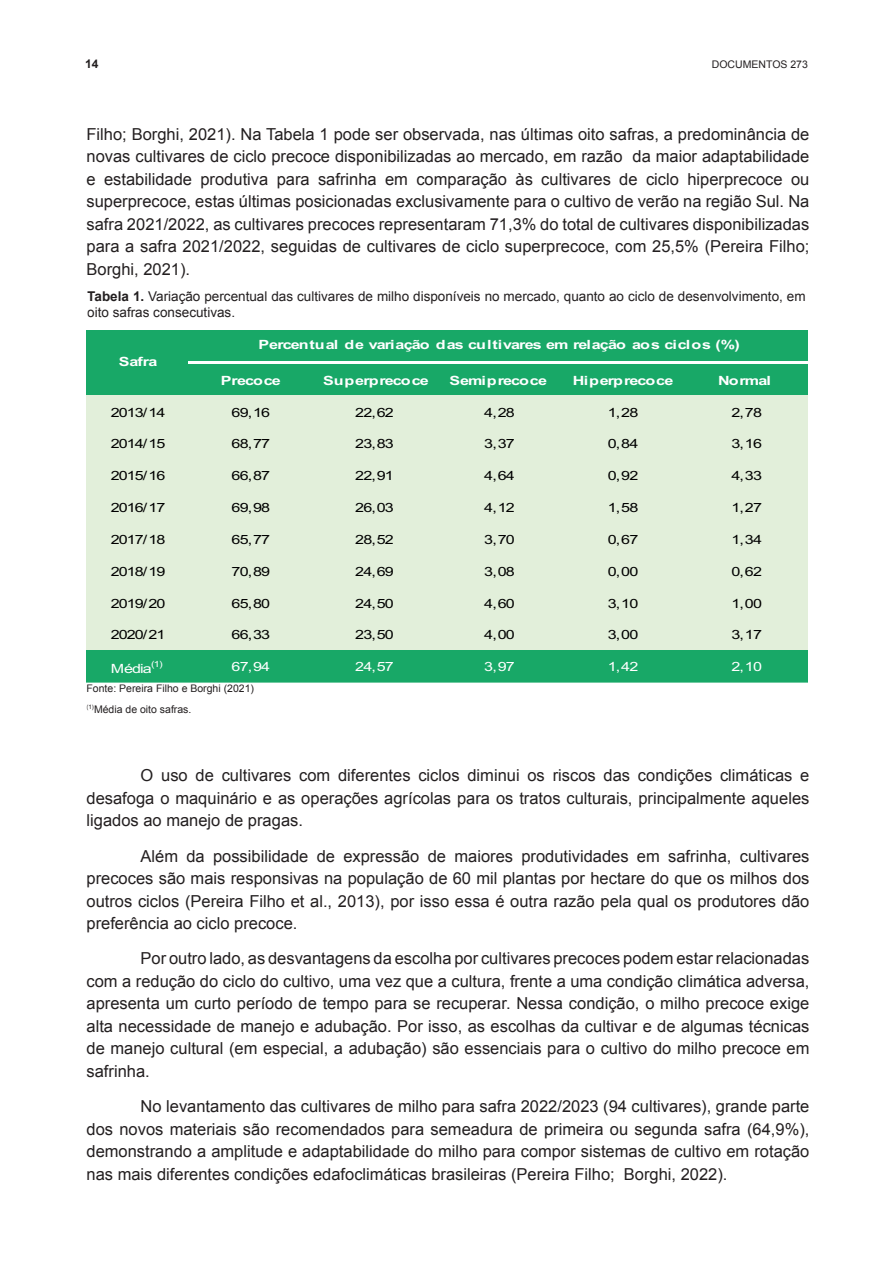
<style>
.page{position:relative;width:893px;height:1263px;background:#fff}
.page>*{position:absolute;margin:0;border:0;box-sizing:border-box;transform-origin:0 0}
.MIOLO{font:16.5px/22.5px "Arial";color:#231f20;text-align:justify}
.TABELA_TITULO{font:13.5px/16.2px "Arial";color:#231f20}
.t1{font:12.75px "Arial";letter-spacing:-.055em;color:#000;scale:1.27 1}
.t2{font:700 12.75px "Arial";letter-spacing:-.055em;color:#fff;scale:1.27 1}
.t3{font:12.75px "Arial";letter-spacing:-.055em;color:#fff;scale:1.27 1}
.t4{font:700 12px "Arial";color:#231f20}
.TABELA_FONTE{font:10.5px "Arial";color:#231f20}
.t5{font:8.55px "Arial";color:#fff;scale:1.27 1}
.s1{font-weight:700}
</style>
<div class="page">
<div style="left:87px;top:330px;width:721px;height:67px;background:#18a867"></div>
<div style="left:87px;top:395px;width:721px;height:257px;background:#e2efda"></div>
<div style="left:87px;top:650px;width:721px;height:33px;background:#18a867"></div>
<hr style="left:189px;top:361px;width:619px;height:2px;background:#fff">
<p class="t4" style="left:85px;top:56px;width:15px">14</p>
<p class="TABELA_FONTE" style="left:712px;top:58px;width:98px">DOCUMENTOS 273</p>
<p class="MIOLO" style="left:87px;top:123px;width:724px">Filho; Borghi, 2021). Na Tabela 1 pode ser observada, nas últimas oito safras, a predominância de novas cultivares de ciclo precoce disponibilizadas ao mercado, em razão da maior adaptabilidade e estabilidade produtiva para safrinha em comparação às cultivares de ciclo hiperprecoce ou superprecoce, estas últimas posicionadas exclusivamente para o cultivo de verão na região Sul. Na safra 2021/2022, as cultivares precoces representaram 71,3% do total de cultivares disponibilizadas para a safra 2021/2022, seguidas de cultivares de ciclo superprecoce, com 25,5% (Pereira Filho; Borghi, 2021).</p>
<p class="TABELA_TITULO" style="left:87px;top:288px;width:720px"><span class="s1">Tabela 1.</span> Variação percentual das cultivares de milho disponíveis no mercado, quanto ao ciclo de desenvolvimento, em oito safras consecutivas.</p>
<p class="t2" style="left:119px;top:352px;width:32px">Safra</p>
<p class="t2" style="left:259px;top:335px;width:380px">Percentual de variação das cultivares em relação aos ciclos (%)</p>
<p class="t2" style="left:221px;top:371px;width:49px">Precoce</p>
<p class="t2" style="left:323px;top:371px;width:85px">Superprecoce</p>
<p class="t2" style="left:449px;top:371px;width:78px">Semiprecoce</p>
<p class="t2" style="left:573px;top:371px;width:81px">Hiperprecoce</p>
<p class="t2" style="left:718px;top:371px;width:43px">Normal</p>
<p class="t1" style="left:111px;top:403px;width:45px">2013/14</p>
<p class="t1" style="left:232px;top:403px;width:32px">69,16</p>
<p class="t1" style="left:355px;top:403px;width:32px">22,62</p>
<p class="t1" style="left:484px;top:403px;width:25px">4,28</p>
<p class="t1" style="left:608px;top:403px;width:25px">1,28</p>
<p class="t1" style="left:731px;top:403px;width:25px">2,78</p>
<p class="t1" style="left:111px;top:435px;width:45px">2014/15</p>
<p class="t1" style="left:232px;top:435px;width:32px">68,77</p>
<p class="t1" style="left:355px;top:435px;width:32px">23,83</p>
<p class="t1" style="left:484px;top:435px;width:25px">3,37</p>
<p class="t1" style="left:608px;top:435px;width:25px">0,84</p>
<p class="t1" style="left:731px;top:435px;width:25px">3,16</p>
<p class="t1" style="left:111px;top:467px;width:45px">2015/16</p>
<p class="t1" style="left:232px;top:467px;width:32px">66,87</p>
<p class="t1" style="left:355px;top:467px;width:32px">22,91</p>
<p class="t1" style="left:484px;top:467px;width:25px">4,64</p>
<p class="t1" style="left:608px;top:467px;width:25px">0,92</p>
<p class="t1" style="left:731px;top:467px;width:25px">4,33</p>
<p class="t1" style="left:111px;top:499px;width:45px">2016/17</p>
<p class="t1" style="left:232px;top:499px;width:32px">69,98</p>
<p class="t1" style="left:355px;top:499px;width:32px">26,03</p>
<p class="t1" style="left:484px;top:499px;width:25px">4,12</p>
<p class="t1" style="left:608px;top:499px;width:25px">1,58</p>
<p class="t1" style="left:731px;top:499px;width:25px">1,27</p>
<p class="t1" style="left:111px;top:531px;width:45px">2017/18</p>
<p class="t1" style="left:232px;top:531px;width:32px">65,77</p>
<p class="t1" style="left:355px;top:531px;width:32px">28,52</p>
<p class="t1" style="left:484px;top:531px;width:25px">3,70</p>
<p class="t1" style="left:608px;top:531px;width:25px">0,67</p>
<p class="t1" style="left:731px;top:531px;width:25px">1,34</p>
<p class="t1" style="left:111px;top:562px;width:45px">2018/19</p>
<p class="t1" style="left:232px;top:562px;width:32px">70,89</p>
<p class="t1" style="left:355px;top:562px;width:32px">24,69</p>
<p class="t1" style="left:484px;top:562px;width:25px">3,08</p>
<p class="t1" style="left:608px;top:562px;width:25px">0,00</p>
<p class="t1" style="left:731px;top:562px;width:25px">0,62</p>
<p class="t1" style="left:111px;top:594px;width:45px">2019/20</p>
<p class="t1" style="left:232px;top:594px;width:32px">65,80</p>
<p class="t1" style="left:355px;top:594px;width:32px">24,50</p>
<p class="t1" style="left:484px;top:594px;width:25px">4,60</p>
<p class="t1" style="left:608px;top:594px;width:25px">3,10</p>
<p class="t1" style="left:731px;top:594px;width:25px">1,00</p>
<p class="t1" style="left:111px;top:626px;width:45px">2020/21</p>
<p class="t1" style="left:232px;top:626px;width:32px">66,33</p>
<p class="t1" style="left:355px;top:626px;width:32px">23,50</p>
<p class="t1" style="left:484px;top:626px;width:25px">4,00</p>
<p class="t1" style="left:608px;top:626px;width:25px">3,00</p>
<p class="t1" style="left:731px;top:626px;width:25px">3,17</p>
<p class="t3" style="left:111px;top:660px;width:34px">Média</p>
<p class="t5" style="left:151px;top:658px;width:11px">(1)</p>
<p class="t3" style="left:232px;top:658px;width:32px">67,94</p>
<p class="t3" style="left:355px;top:658px;width:32px">24,57</p>
<p class="t3" style="left:484px;top:658px;width:25px">3,97</p>
<p class="t3" style="left:608px;top:658px;width:25px">1,42</p>
<p class="t3" style="left:731px;top:658px;width:25px">2,10</p>
<p class="TABELA_FONTE" style="left:87px;top:681px;width:169px">Fonte: Pereira Filho e Borghi (2021)</p>
<p class="TABELA_FONTE" style="left:87px;top:702px;width:106px"><sup>(1)</sup>Média de oito safras.</p>
<p class="MIOLO" style="left:87px;top:764px;width:724px;text-indent:54px">O uso de cultivares com diferentes ciclos diminui os riscos das condições climáticas e desafoga o maquinário e as operações agrícolas para os tratos culturais, principalmente aqueles ligados ao manejo de pragas.</p>
<p class="MIOLO" style="left:87px;top:845px;width:724px;text-indent:54px">Além da possibilidade de expressão de maiores produtividades em safrinha, cultivares precoces são mais responsivas na população de 60 mil plantas por hectare do que os milhos dos outros ciclos (Pereira Filho et al., 2013), por isso essa é outra razão pela qual os produtores dão preferência ao ciclo precoce.</p>
<p class="MIOLO" style="left:87px;top:947px;width:724px;text-indent:54px">Por outro lado, as desvantagens da escolha por cultivares precoces podem estar relacionadas com a redução do ciclo do cultivo, uma vez que a cultura, frente a uma condição climática adversa, apresenta um curto período de tempo para se recuperar. Nessa condição, o milho precoce exige alta necessidade de manejo e adubação. Por isso, as escolhas da cultivar e de algumas técnicas de manejo cultural (em especial, a adubação) são essenciais para o cultivo do milho precoce em safrinha.</p>
<p class="MIOLO" style="left:87px;top:1095px;width:724px;text-indent:54px">No levantamento das cultivares de milho para safra 2022/2023 (94 cultivares), grande parte dos novos materiais são recomendados para semeadura de primeira ou segunda safra (64,9%), demonstrando a amplitude e adaptabilidade do milho para compor sistemas de cultivo em rotação nas mais diferentes condições edafoclimáticas brasileiras (Pereira Filho; Borghi, 2022).</p>
</div>
